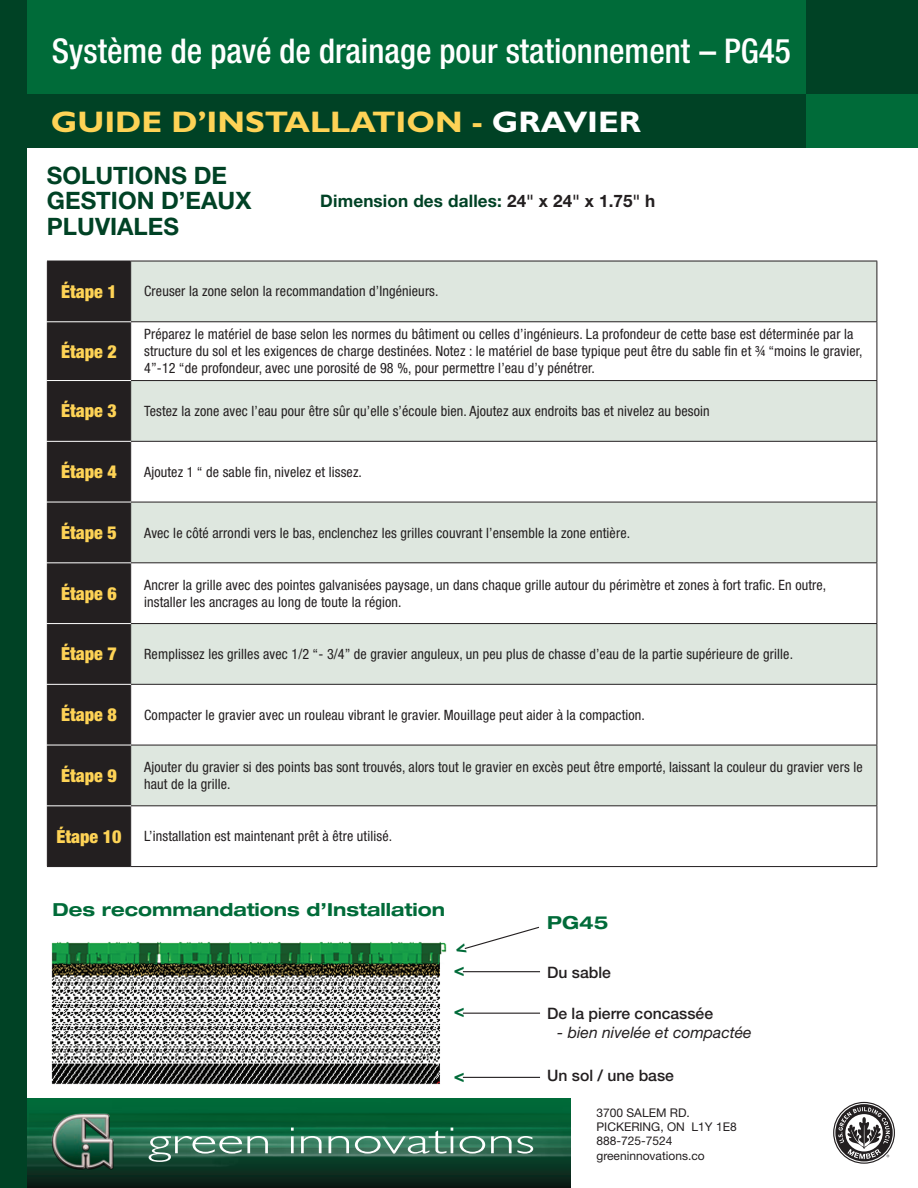
<style>
.page{position:relative;width:918px;height:1188px;background:#fff}
.page>*{position:absolute;margin:0;border:0;box-sizing:border-box;transform-origin:0 0}
.t1{font:300 37.65px "Gill Sans Std";color:#fff;scale:1.49 1}
.t2{font:500 condensed 34.05px "Helvetica Neue LT Std";color:#fff}
.t3{font:700 29.85px "Gill Sans Std";color:#fed356;scale:1.1 1}
.t4{font:700 24px/25.5px "Helvetica Neue LT Std";color:#004225}
.t5{font:900 condensed 18px "Helvetica Neue LT Std";color:#fed356}
.t6{font:700 expanded 18px "Helvetica Neue LT Std";color:#006b39}
.t7{font:700 17.25px "Helvetica Neue LT Std";letter-spacing:.01em;color:#004225}
.t8{font:500 15.75px "Helvetica Neue LT Std";color:#231f20}
.t9{font:italic 15.75px "Helvetica Neue LT Std";color:#231f20}
.t10{font:condensed 14.25px/17.1px "Helvetica Neue LT Std";letter-spacing:.01em;color:#231f20}
.t11{font:12px/14.4px "Helvetica Neue LT Std";color:#231f20}
.s1{color:#fff}
.s2{color:#231f20}
.s3{font-weight:500;font-stretch:condensed;color:#231f20}
</style>
<div class="page">
<div style="left:0;top:0;width:807px;height:94px;background:#006b39"></div>
<div style="left:27px;top:94px;width:780px;height:54px;background:#004225"></div>
<div style="left:807px;top:0;width:111px;height:94px;background:#004225"></div>
<div style="left:807px;top:94px;width:111px;height:54px;background:#006b39"></div>
<div style="left:0;top:0;width:27px;height:1188px;background:#004225"></div>
<svg style="left:833px;top:1102px;width:62px;height:62px"></svg>
<div style="left:27px;top:1099px;width:543px;height:89px;background:#0b2018"></div>
<img style="left:30px;top:1098px;width:540px;height:78px">
<img style="left:49px;top:1108px;width:72px;height:65px">
<div style="left:48px;top:262px;width:82px;height:604px;background:#231f20"></div>
<div style="left:131px;top:262px;width:746px;height:59px;background:#dee7df"></div>
<svg style="left:131px;top:322px;width:746px;height:544px"></svg>
<hr style="left:131px;top:261px;width:746px;height:1px;background:#231f20">
<hr style="left:877px;top:261px;width:1px;height:60px;background:#231f20">
<hr style="left:131px;top:321px;width:746px;height:1px;background:#231f20">
<hr style="left:877px;top:322px;width:1px;height:58px;background:#231f20">
<hr style="left:131px;top:380px;width:746px;height:1px;background:#231f20">
<hr style="left:877px;top:381px;width:1px;height:60px;background:#231f20">
<hr style="left:131px;top:441px;width:746px;height:1px;background:#231f20">
<hr style="left:877px;top:442px;width:1px;height:60px;background:#231f20">
<hr style="left:131px;top:502px;width:746px;height:1px;background:#231f20">
<hr style="left:877px;top:502px;width:1px;height:60px;background:#231f20">
<hr style="left:131px;top:562px;width:746px;height:1px;background:#231f20">
<hr style="left:877px;top:563px;width:1px;height:60px;background:#231f20">
<hr style="left:131px;top:623px;width:746px;height:1px;background:#231f20">
<hr style="left:877px;top:624px;width:1px;height:60px;background:#231f20">
<hr style="left:131px;top:684px;width:746px;height:1px;background:#231f20">
<hr style="left:877px;top:685px;width:1px;height:60px;background:#231f20">
<hr style="left:131px;top:745px;width:746px;height:1px;background:#231f20">
<hr style="left:877px;top:745px;width:1px;height:60px;background:#231f20">
<hr style="left:131px;top:805px;width:746px;height:1px;background:#231f20">
<hr style="left:877px;top:806px;width:1px;height:60px;background:#231f20">
<hr style="left:131px;top:866px;width:746px;height:1px;background:#231f20">
<hr style="left:47px;top:261px;width:84px;height:1px;background:#231f20">
<hr style="left:47px;top:261px;width:1px;height:60px;background:#231f20">
<hr style="left:130px;top:261px;width:1px;height:60px;background:#231f20">
<hr style="left:47px;top:322px;width:1px;height:58px;background:#231f20">
<hr style="left:130px;top:322px;width:1px;height:58px;background:#231f20">
<hr style="left:47px;top:381px;width:1px;height:60px;background:#231f20">
<hr style="left:130px;top:381px;width:1px;height:60px;background:#231f20">
<hr style="left:47px;top:442px;width:1px;height:60px;background:#231f20">
<hr style="left:130px;top:442px;width:1px;height:60px;background:#231f20">
<hr style="left:47px;top:502px;width:1px;height:60px;background:#231f20">
<hr style="left:130px;top:502px;width:1px;height:60px;background:#231f20">
<hr style="left:47px;top:563px;width:1px;height:60px;background:#231f20">
<hr style="left:130px;top:563px;width:1px;height:60px;background:#231f20">
<hr style="left:47px;top:624px;width:1px;height:60px;background:#231f20">
<hr style="left:130px;top:624px;width:1px;height:60px;background:#231f20">
<hr style="left:47px;top:685px;width:1px;height:60px;background:#231f20">
<hr style="left:130px;top:685px;width:1px;height:60px;background:#231f20">
<hr style="left:47px;top:745px;width:1px;height:60px;background:#231f20">
<hr style="left:130px;top:745px;width:1px;height:60px;background:#231f20">
<hr style="left:47px;top:806px;width:1px;height:60px;background:#231f20">
<hr style="left:130px;top:806px;width:1px;height:60px;background:#231f20">
<hr style="left:47px;top:866px;width:84px;height:1px;background:#231f20">
<img style="left:51px;top:941px;width:396px;height:144px">
<hr style="left:463px;top:1077px;width:77px;height:1px;background:#231f20">
<hr style="left:463px;top:1013px;width:77px;height:1px;background:#231f20">
<hr style="left:47px;top:321px;width:84px;height:1px;background:#fff">
<hr style="left:47px;top:380px;width:84px;height:1px;background:#fff">
<hr style="left:47px;top:441px;width:84px;height:1px;background:#fff">
<hr style="left:47px;top:502px;width:84px;height:1px;background:#fff">
<hr style="left:47px;top:562px;width:84px;height:1px;background:#fff">
<hr style="left:47px;top:623px;width:84px;height:1px;background:#fff">
<hr style="left:47px;top:684px;width:84px;height:1px;background:#fff">
<hr style="left:47px;top:745px;width:84px;height:1px;background:#fff">
<hr style="left:47px;top:805px;width:84px;height:1px;background:#fff">
<hr style="left:463px;top:971px;width:77px;height:1px;background:#231f20">
<svg style="left:464px;top:926px;width:75px;height:23px"></svg>
<h2 class="t2" style="left:52px;top:31px;width:741px">Système de pavé de drainage pour stationnement – PG45</h2>
<h3 class="t3" style="left:51px;top:104px;width:538px">GUIDE D’INSTALLATION - <span class="s1">GRAVIER</span></h3>
<h3 class="t4" style="left:47px;top:162px;width:206px">SOLUTIONS DE<br>GESTION D’EAUX<br>PLUVIALES</h3>
<p class="t7" style="left:320px;top:190px;width:337px">Dimension des dalles: <span class="s2">24</span><span class="s3">"</span> <span class="s2">x 24</span><span class="s3">"</span> <span class="s2">x 1.75</span><span class="s3">"</span> <span class="s2">h</span></p>
<p class="t5" style="left:61px;top:280px;width:57px">Étape 1</p>
<p class="t10" style="left:144px;top:283px;width:296px">Creuser la zone selon la recommandation d’Ingénieurs.</p>
<p class="t5" style="left:61px;top:340px;width:57px">Étape 2</p>
<p class="t10" style="left:144px;top:325px;width:720px">Préparez le matériel de base selon les normes du bâtiment ou celles d’ingénieurs. La profondeur de cette base est déterminée par la structure du sol et les exigences de charge destinées. Notez : le matériel de base typique peut être du sable fin et ¾ “moins le gravier,<br>4”-12 “de profondeur, avec une porosité de 98 %, pour permettre l’eau d’y pénétrer.</p>
<p class="t5" style="left:61px;top:400px;width:57px">Étape 3</p>
<p class="t10" style="left:144px;top:402px;width:567px">Testez la zone avec l’eau pour être sûr qu’elle s’écoule bien. Ajoutez aux endroits bas et nivelez au besoin</p>
<p class="t5" style="left:61px;top:461px;width:57px">Étape 4</p>
<p class="t10" style="left:144px;top:463px;width:219px">Ajoutez 1 “ de sable fin, nivelez et lissez.</p>
<p class="t5" style="left:61px;top:521px;width:57px">Étape 5</p>
<p class="t10" style="left:144px;top:524px;width:487px">Avec le côté arrondi vers le bas, enclenchez les grilles couvrant l’ensemble la zone entière.</p>
<p class="t5" style="left:61px;top:582px;width:57px">Étape 6</p>
<p class="t10" style="left:144px;top:576px;width:684px">Ancrer la grille avec des pointes galvanisées paysage, un dans chaque grille autour du périmètre et zones à fort trafic. En outre, installer les ancrages au long de toute la région.</p>
<p class="t5" style="left:61px;top:643px;width:57px">Étape 7</p>
<p class="t10" style="left:144px;top:645px;width:650px">Remplissez les grilles avec 1/2 “- 3/4” de gravier anguleux, un peu plus de chasse d’eau de la partie supérieure de grille.</p>
<p class="t5" style="left:61px;top:704px;width:57px">Étape 8</p>
<p class="t10" style="left:144px;top:706px;width:502px">Compacter le gravier avec un rouleau vibrant le gravier. Mouillage peut aider à la compaction.</p>
<p class="t5" style="left:61px;top:764px;width:57px">Étape 9</p>
<p class="t10" style="left:144px;top:758px;width:720px">Ajouter du gravier si des points bas sont trouvés, alors tout le gravier en excès peut être emporté, laissant la couleur du gravier vers le haut de la grille.</p>
<p class="t5" style="left:56px;top:825px;width:67px">Étape 10</p>
<p class="t10" style="left:144px;top:828px;width:250px">L’installation est maintenant prêt à être utilisé.</p>
<p class="t6" style="left:52px;top:899px;width:394px">Des recommandations d’Installation</p>
<p class="t6" style="left:547px;top:911px;width:63px">PG45</p>
<p class="t6" style="left:454px;top:958px;width:12px">&lt;</p>
<p class="t6" style="left:454px;top:1000px;width:12px">&lt;</p>
<p class="t8" style="left:547px;top:963px;width:65px">Du sable</p>
<p class="t8" style="left:547px;top:1004px;width:167px">De la pierre concassée</p>
<p class="t9" style="left:557px;top:1023px;width:196px">- bien nivelée et compactée</p>
<p class="t6" style="left:454px;top:1064px;width:12px">&lt;</p>
<p class="t8" style="left:547px;top:1066px;width:128px">Un sol / une base</p>
<h1 class="t1" style="left:148px;top:1119px;width:261px">green innovations</h1>
<p class="t11" style="left:596px;top:1105px;width:142px">3700 SALEM RD.<br>PICKERING, ON L1Y 1E8<br>888-725-7524</p>
<p class="t11" style="left:596px;top:1148px;width:110px">greeninnovations.co</p>
</div>
